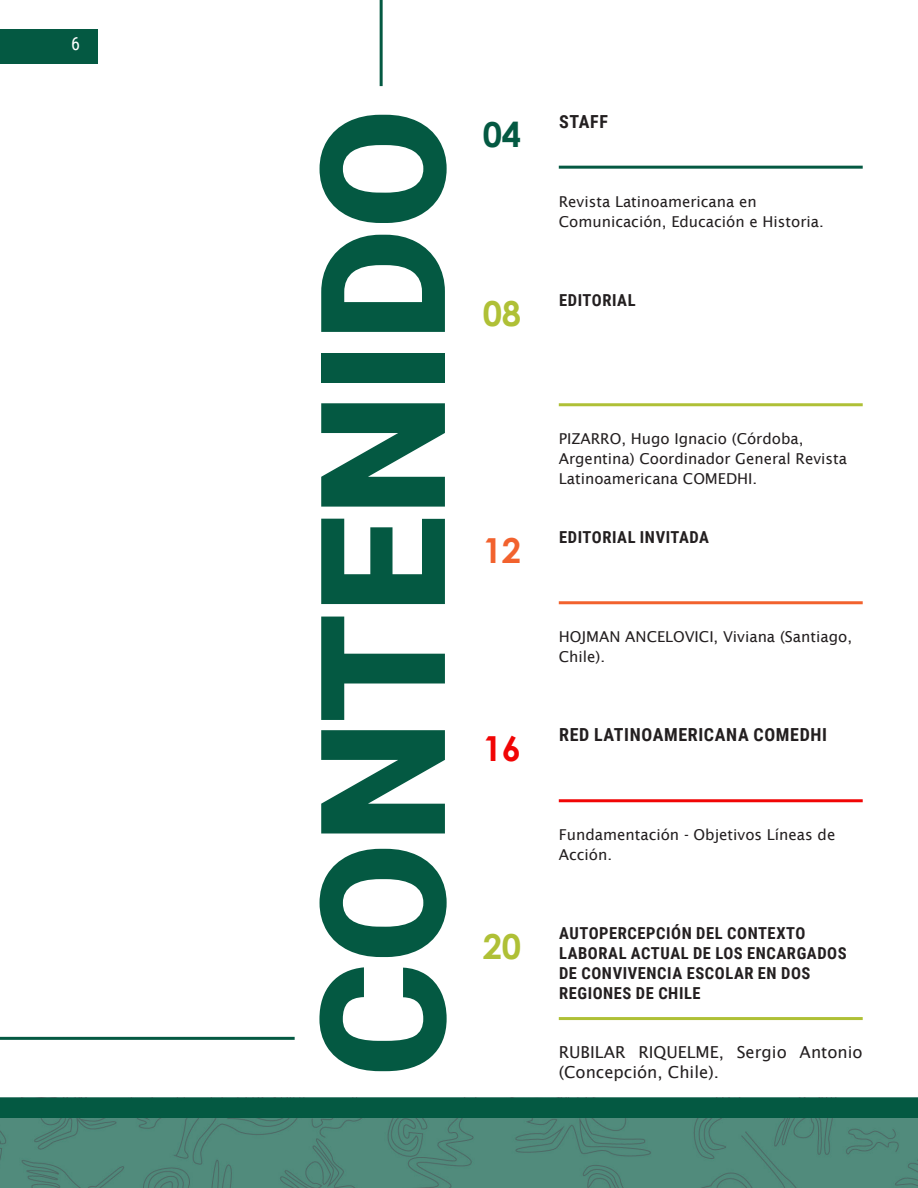
<style>
.page{position:relative;width:918px;height:1188px;background:#fff}
.page>*{position:absolute;margin:0;border:0;box-sizing:border-box;transform-origin:0 0}
.Título_Principal{font:900 174px "Roboto";color:#045942}
.Números{font:700 34.5px "Century Gothic";color:#afc036}
.Números-2{font:700 34.5px "Century Gothic";color:#045942}
.Números-3{font:700 34.5px "Century Gothic";color:#f2622e}
.Números-4{font:700 34.5px "Century Gothic";color:#f10505}
.Títulos{font:700 18px "Roboto Condensed";letter-spacing:.035em;color:#231f20}
.t1{font:18px "Roboto Condensed";color:#fff}
.Títulos-2{font:700 16.5px/19.8px "Roboto Condensed";letter-spacing:.035em;color:#231f20}
.Textos_11_pt__justif{font:16.5px/19.8px "Lucida Sans";color:#231f20}
.Texto{font:15px/19.8px "Lucida Sans";color:#231f20}
</style>
<div class="page">
<hr style="left:559px;top:166px;width:304px;height:3px;background:#045942">
<hr style="left:559px;top:403px;width:304px;height:3px;background:#afc036">
<hr style="left:559px;top:601px;width:304px;height:3px;background:#f2622e">
<hr style="left:559px;top:1017px;width:304px;height:3px;background:#afc036">
<hr style="left:559px;top:799px;width:304px;height:3px;background:#f10505">
<hr style="left:0;top:1037px;width:295px;height:3px;background:#045942">
<hr style="left:380px;top:0;width:3px;height:86px;background:#045942">
<img style="left:0;top:1118px;width:918px;height:70px">
<div style="left:0;top:1098px;width:918px;height:20px;background:#045942"></div>
<div style="left:0;top:30px;width:98px;height:34px;background:#045942"></div>
<p class="t1" style="left:71px;top:31px;width:10px">6</p>
<p class="Título_Principal" style="left:261px;top:1077px;width:970px;rotate:-90deg">CONTENIDO</p>
<p class="Números-2" style="left:483px;top:109px;width:40px">04</p>
<p class="Números" style="left:483px;top:287px;width:40px">08</p>
<p class="Números-3" style="left:483px;top:524px;width:40px">12</p>
<p class="Números-4" style="left:483px;top:722px;width:40px">16</p>
<p class="Números" style="left:483px;top:920px;width:40px">20</p>
<p class="Títulos" style="left:559px;top:109px;width:50px">STAFF</p>
<p class="Texto" style="left:559px;top:191px;width:267px">Revista Latinoamericana en<br>Comunicación, Educación e Historia.</p>
<p class="Títulos-2" style="left:559px;top:289px;width:78px">EDITORIAL</p>
<p class="Texto" style="left:559px;top:429px;width:290px">PIZARRO, Hugo Ignacio (Córdoba,<br>Argentina) Coordinador General Revista<br>Latinoamericana COMEDHI.</p>
<p class="Títulos-2" style="left:559px;top:527px;width:152px">EDITORIAL INVITADA</p>
<p class="Texto" style="left:559px;top:627px;width:295px">HOJMAN ANCELOVICI, Viviana (Santiago,<br>Chile).</p>
<p class="Títulos" style="left:559px;top:722px;width:269px">RED LATINOAMERICANA COMEDHI</p>
<p class="Texto" style="left:559px;top:825px;width:278px">Fundamentación - Objetivos Líneas de<br>Acción.</p>
<p class="Títulos-2" style="left:559px;top:923px;width:289px">AUTOPERCEPCIÓN DEL CONTEXTO<br>LABORAL ACTUAL DE LOS ENCARGADOS<br>DE CONVIVENCIA ESCOLAR EN DOS<br>REGIONES DE CHILE</p>
<p class="Textos_11_pt__justif" style="left:559px;top:1042px;width:305px">RUBILAR RIQUELME, Sergio Antonio (Concepción, Chile).</p>
</div>
